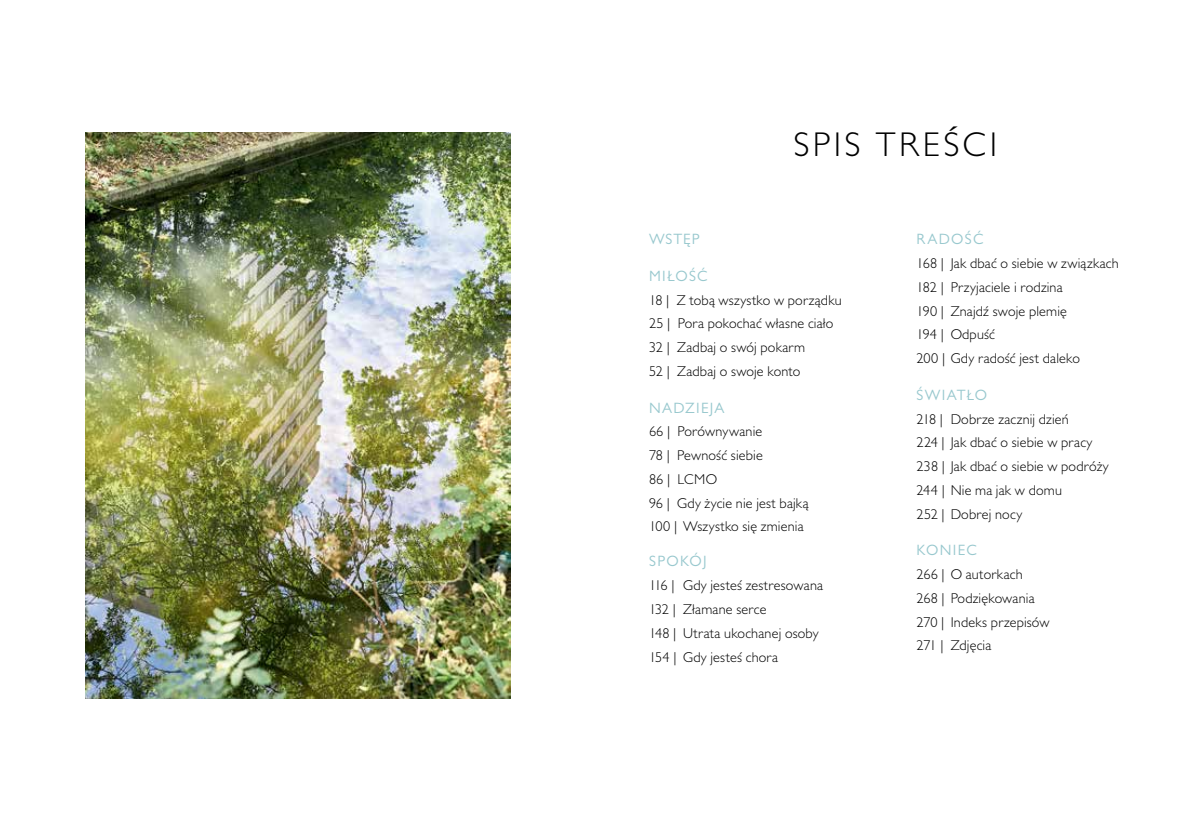
<style>
.page{position:relative;width:1191px;height:830px;background:#fff}
.page>*{position:absolute;margin:0;border:0;box-sizing:border-box;transform-origin:0 0}
.t1{font:300 34.5px "Gill Sans MT Pro";letter-spacing:.1em;color:#000}
.t2{font:15px "Gill Sans MT Pro";letter-spacing:.085em;color:#98c8ce}
.t3{font:300 14.25px/23.7px "Gill Sans MT Pro";letter-spacing:.01em;color:#000}
</style>
<div class="page">
<img style="left:85px;top:133px;width:425px;height:565px">
<h1 class="t1" style="left:793px;top:124px;width:205px">SPIS TREŚCI</h1>
<p class="t2" style="left:649px;top:230px;width:52px">WSTĘP</p>
<p class="t2" style="left:649px;top:267px;width:60px">MIŁOŚĆ</p>
<p class="t3" style="left:649px;top:287px;width:194px">18 | Z tobą wszystko w porządku<br>25 | Pora pokochać własne ciało<br>32 | Zadbaj o swój pokarm<br>52 | Zadbaj o swoje konto</p>
<p class="t2" style="left:649px;top:398px;width:77px">NADZIEJA</p>
<p class="t3" style="left:649px;top:419px;width:161px">66 | Porównywanie<br>78 | Pewność siebie<br>86 | LCMO<br>96 | Gdy życie nie jest bajką<br>100 | Wszystko się zmienia</p>
<p class="t2" style="left:649px;top:552px;width:59px">SPOKÓJ</p>
<p class="t3" style="left:649px;top:573px;width:175px">116 | Gdy jesteś zestresowana<br>132 | Złamane serce<br>148 | Utrata ukochanej osoby<br>154 | Gdy jesteś chora</p>
<p class="t2" style="left:916px;top:230px;width:68px">RADOŚĆ</p>
<p class="t3" style="left:916px;top:251px;width:204px">168 | Jak dbać o siebie w związkach<br>182 | Przyjaciele i rodzina<br>190 | Znajdź swoje plemię<br>194 | Odpuść<br>200 | Gdy radość jest daleko</p>
<p class="t2" style="left:916px;top:385px;width:72px">ŚWIATŁO</p>
<p class="t3" style="left:916px;top:406px;width:194px">218 | Dobrze zacznij dzień<br>224 | Jak dbać o siebie w pracy<br>238 | Jak dbać o siebie w podróży<br>244 | Nie ma jak w domu<br>252 | Dobrej nocy</p>
<p class="t2" style="left:916px;top:541px;width:62px">KONIEC</p>
<p class="t3" style="left:916px;top:562px;width:134px">266 | O autorkach<br>268 | Podziękowania<br>270 | Indeks przepisów<br>271 | Zdjęcia</p>
</div>
